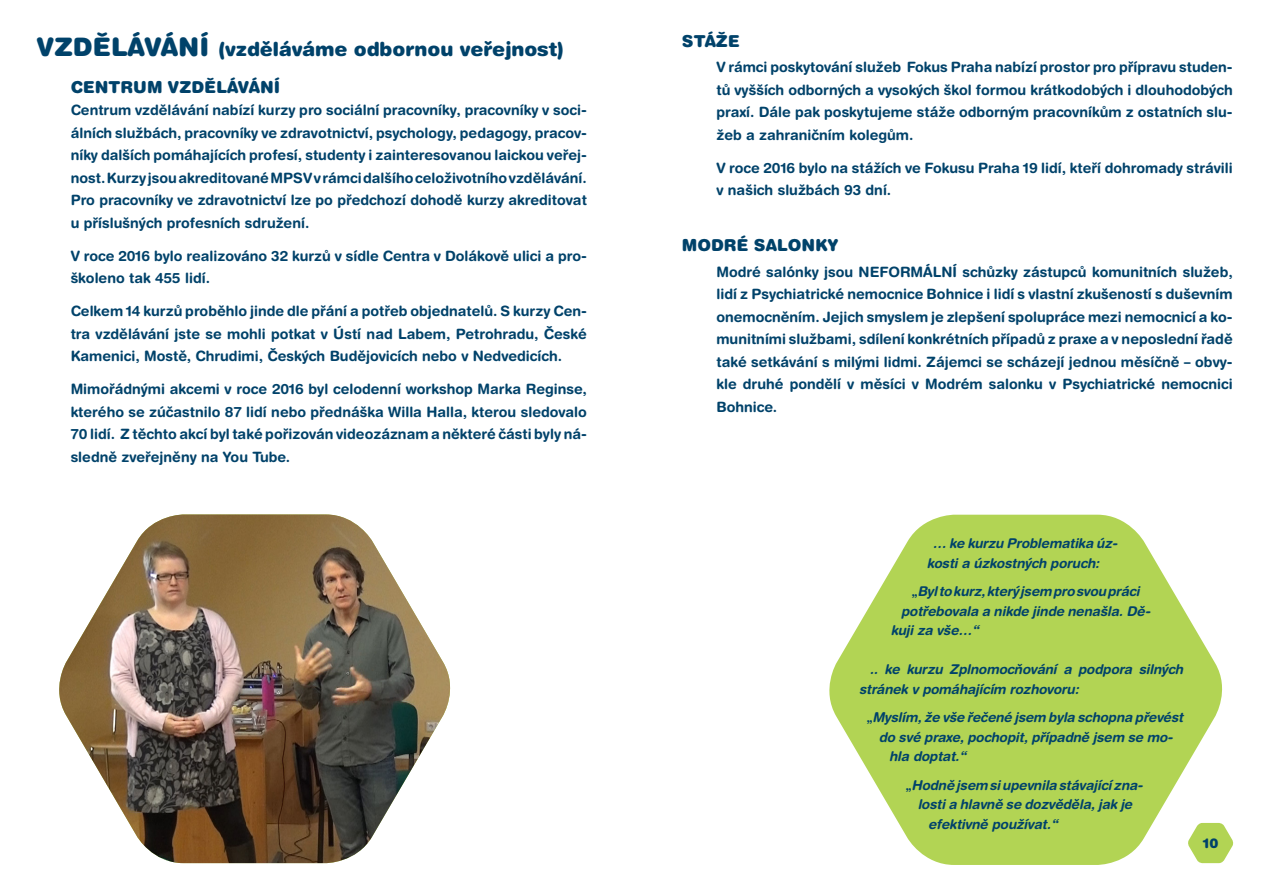
<style>
.page{position:relative;width:1263px;height:893px;background:#fff}
.page>*{position:absolute;margin:0;border:0;box-sizing:border-box;transform-origin:0 0}
.t1{font:900 19.5px "Helvetica Rounded CE";letter-spacing:-.005em;color:#00426a}
.t2{font:900 16.5px "Helvetica Rounded CE";letter-spacing:-.005em;color:#00426a}
.t3{font:700 14.25px/22.5px "Helvetica Rounded CE";color:#00426a;text-align:justify}
.t4{font:italic 700 13.5px/19.5px "Helvetica Rounded CE";letter-spacing:-.01em;color:#00426a}
.t5{font:900 13.5px "Helvetica Rounded CE";color:#00426a}
.s1{font-size:25.5px}
.s2{font-style:normal;font-stretch:condensed}
</style>
<div class="page">
<img style="left:59px;top:514px;width:392px;height:349px">
<svg style="left:829px;top:515px;width:394px;height:350px;fill:#b2d454"></svg>
<svg style="left:1187px;top:823px;width:47px;height:40px"></svg>
<p class="t1" style="left:36px;top:37px;width:529px"><span class="s1">VZDĚLÁVÁNÍ</span> (vzděláváme odbornou veřejnost)</p>
<p class="t2" style="left:71px;top:77px;width:211px">CENTRUM VZDĚLÁVÁNÍ</p>
<p class="t3" style="left:71px;top:99px;width:518px">Centrum vzdělávání nabízí kurzy pro sociální pracovníky, pracovníky v soci&shy;álních službách, pracovníky ve zdravotnictví, psychology, pedagogy, pracov&shy;níky dalších pomáhajících profesí, studenty i zainteresovanou laickou veřej&shy;nost. Kurzy jsou akreditované MPSV v rámci dalšího celoživotního vzdělávání.<br>Pro pracovníky ve zdravotnictví lze po předchozí dohodě kurzy akreditovat u příslušných profesních sdružení.</p>
<p class="t3" style="left:71px;top:244px;width:518px">V roce 2016 bylo realizováno 32 kurzů v sídle Centra v Dolákově ulici a pro&shy;školeno tak 455 lidí.</p>
<p class="t3" style="left:71px;top:300px;width:518px">Celkem 14 kurzů proběhlo jinde dle přání a potřeb objednatelů. S kurzy Cen&shy;tra vzdělávání jste se mohli potkat v Ústí nad Labem, Petrohradu, České Kamenici, Mostě, Chrudimi, Českých Budějovicích nebo v Nedvedicích.</p>
<p class="t3" style="left:71px;top:378px;width:518px">Mimořádnými akcemi v roce 2016 byl celodenní workshop Marka Reginse, kterého se zúčastnilo 87 lidí nebo přednáška Willa Halla, kterou sledovalo 70 lidí. Z těchto akcí byl také pořizován videozáznam a některé části byly ná&shy;sledně zveřejněny na You Tube.</p>
<p class="t2" style="left:682px;top:31px;width:59px">STÁŽE</p>
<p class="t3" style="left:716px;top:56px;width:518px">V rámci poskytování služeb Fokus Praha nabízí prostor pro přípravu studen&shy;tů vyšších odborných a vysokých škol formou krátkodobých i dlouhodobých praxí. Dále pak poskytujeme stáže odborným pracovníkům z ostatních slu&shy;žeb a zahraničním kolegům.</p>
<p class="t3" style="left:716px;top:156px;width:518px">V roce 2016 bylo na stážích ve Fokusu Praha 19 lidí, kteří dohromady strávili v našich službách 93 dní.</p>
<p class="t2" style="left:682px;top:236px;width:158px">MODRÉ SALONKY</p>
<p class="t3" style="left:716px;top:260px;width:518px">Modré salónky jsou NEFORMÁLNÍ schůzky zástupců komunitních služeb, lidí z Psychiatrické nemocnice Bohnice i lidí s vlastní zkušeností s duševním onemocněním. Jejich smyslem je zlepšení spolupráce mezi nemocnicí a ko&shy;munitními službami, sdílení konkrétních případů z praxe a v neposlední řadě také setkávání s milými lidmi. Zájemci se scházejí jednou měsíčně – obvy&shy;kle druhé pondělí v měsíci v Modrém salonku v Psychiatrické nemocnici Bohnice.</p>
<p class="t4" style="left:927px;top:534px;width:192px;text-indent:6px">… ke kurzu Problematika úz&shy;kosti a úzkostných poruch:</p>
<p class="t4" style="left:912px;top:582px;width:230px"><span class="s2">„</span>Byl to kurz, který jsem pro svou práci</p>
<p class="t4" style="left:901px;top:601px;width:251px">potřebovala a nikde jinde nenašla. Dě-</p>
<p class="t4" style="left:891px;top:621px;width:90px">kuji za vše…“</p>
<p class="t4" style="left:859px;top:660px;width:326px;text-indent:10px">.. ke kurzu Zplnomocňování a podpora silných stránek v pomáhajícím rozhovoru:</p>
<p class="t4" style="left:867px;top:708px;width:318px"><span class="s2">„</span>Myslím, že vše řečené jsem byla schopna převést</p>
<p class="t4" style="left:879px;top:727px;width:296px">do své praxe, pochopit, případně jsem se mo-</p>
<p class="t4" style="left:889px;top:747px;width:79px">hla doptat.“</p>
<p class="t4" style="left:906px;top:775px;width:239px"><span class="s2">„</span>Hodně jsem si upevnila stávající zna-</p>
<p class="t4" style="left:918px;top:795px;width:216px">losti a hlavně se dozvěděla, jak je</p>
<p class="t4" style="left:928px;top:814px;width:131px">efektivně používat.“</p>
<p class="t5" style="left:1202px;top:835px;width:18px">10</p>
</div>
